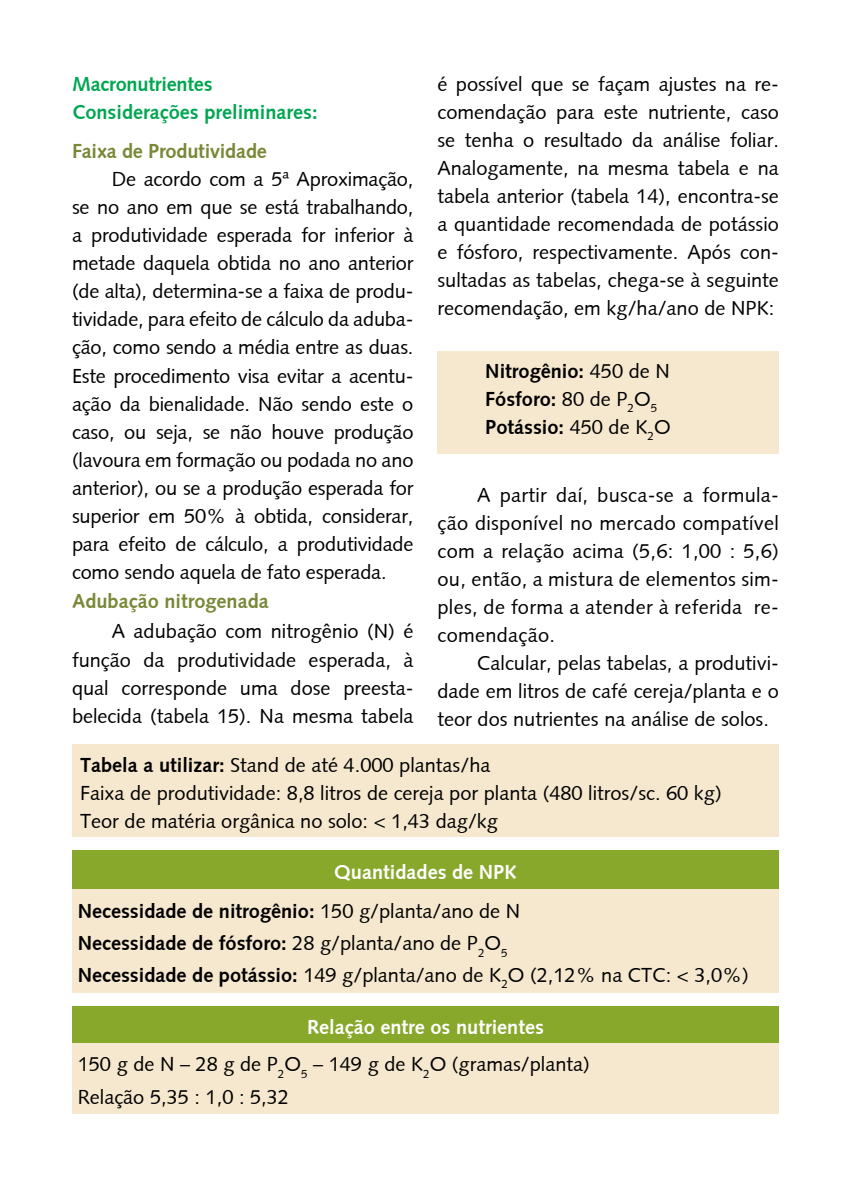
<style>
.page{position:relative;width:851px;height:1191px;background:#fff}
.page>*{position:absolute;margin:0;border:0;box-sizing:border-box;transform-origin:0 0}
.t1{font:20px/28px "Syntax Roman";color:#000;text-align:justify}
.t2{font:700 20px/28px "Syntax";color:#000}
.t3{font:700 20px/28px "Syntax";color:#00a651}
.t4{font:700 20px "Syntax";letter-spacing:-.005em;color:#788837}
.t5{font:700 20px "Syntax";color:#fff}
.s1{font-family:"Syntax Roman";font-weight:400}
.s2{font-family:"Syntax";font-weight:700}
.s3{color:#fff}
</style>
<div class="page">
<div style="left:437px;top:351px;width:341px;height:103px;background:#f6e8ce"></div>
<div style="left:72px;top:744px;width:706px;height:92px;background:#f6e8ce"></div>
<div style="left:72px;top:850px;width:706px;height:38px;background:#88a82b"></div>
<div style="left:72px;top:888px;width:706px;height:104px;background:#f6e8ce"></div>
<div style="left:72px;top:1006px;width:706px;height:36px;background:#88a82b"></div>
<div style="left:72px;top:1042px;width:706px;height:71px;background:#f6e8ce"></div>
<p class="t1" style="left:437px;top:70px;width:343px">é possível que se façam ajustes na re&shy;comendação para este nutriente, caso se tenha o resultado da análise foliar.<br>Analogamente, na mesma tabela e na tabela anterior (tabela 14), encontra-se a quantidade recomendada de potássio e fósforo, respectivamente. Após con&shy;sultadas as tabelas, chega-se à seguinte recomendação, em kg/ha/ano de NPK:</p>
<p class="t3" style="left:72px;top:70px;width:247px">Macronutrientes<br>Considerações preliminares:</p>
<p class="t4" style="left:72px;top:140px;width:196px">Faixa de Produtividade</p>
<p class="t1" style="left:72px;top:166px;width:343px;text-indent:40px">De acordo com a 5ª Aproximação, se no ano em que se está trabalhando, a produtividade esperada for inferior à metade daquela obtida no ano anterior (de alta), determina-se a faixa de produ&shy;tividade, para efeito de cálculo da aduba&shy;ção, como sendo a média entre as duas.<br>Este procedimento visa evitar a acentu&shy;ação da bienalidade. Não sendo este o caso, ou seja, se não houve produção (lavoura em formação ou podada no ano anterior), ou se a produção esperada for superior em 50% à obtida, considerar, para efeito de cálculo, a produtividade como sendo aquela de fato esperada.</p>
<p class="t4" style="left:72px;top:590px;width:198px">Adubação nitrogenada</p>
<p class="t1" style="left:72px;top:616px;width:343px;line-height:28.6px;text-indent:40px">A adubação com nitrogênio (N) é função da produtividade esperada, à qual corresponde uma dose preesta&shy;belecida (tabela 15). Na mesma tabela</p>
<p class="t2" style="left:485px;top:357px;width:187px">Nitrogênio: <span class="s1">450 de N<br></span>Fósforo: <span class="s1">80 de P</span><sub>2</sub><span class="s1">O</span><sub>5<br></sub>Potássio: <span class="s1">450 de K</span><sub>2</sub><span class="s1">O</span></p>
<p class="t1" style="left:437px;top:481px;width:343px;text-indent:40px">A partir daí, busca-se a formula&shy;ção disponível no mercado compatível com a relação acima (5,6: 1,00 : 5,6) ou, então, a mistura de elementos sim&shy;ples, de forma a atender à referida re&shy;comendação.</p>
<p class="t1" style="left:437px;top:649px;width:343px;text-indent:40px">Calcular, pelas tabelas, a produtivi&shy;dade em litros de café cereja/planta e o teor dos nutrientes na análise de solos.</p>
<p class="t1" style="left:80px;top:751px;width:643px;text-align:left"><span class="s2">Tabela a utilizar:</span> Stand de até 4.000 plantas/ha<br>Faixa de produtividade: 8,8 litros de cereja por planta (480 litros/sc. 60 kg)<br>Teor de matéria orgânica no solo: &lt; 1,43 dag/kg</p>
<p class="t2" style="left:78px;top:852px;width:444px;line-height:39.8px;text-align:right"><span class="s3">Quantidades de NPK<br></span>Necessidade de nitrogênio: <span class="s1">150 g/planta/ano de N</span></p>
<p class="t2" style="left:78px;top:929px;width:431px">Necessidade de fósforo: <span class="s1">28 g/planta/ano de P</span><sub>2</sub><span class="s1">O</span><sub>5</sub></p>
<p class="t1" style="left:78px;top:960px;width:672px"><span class="s2">Necessidade de potássio:</span> 149 g/planta/ano de K<sub>2</sub>O (2,12% na CTC: &lt; 3,0%)</p>
<p class="t5" style="left:307px;top:1015px;width:238px">Relação entre os nutrientes</p>
<p class="t1" style="left:78px;top:1048px;width:513px;line-height:32.4px">150 g de N – 28 g de P<sub>2</sub>O<sub>5</sub> – 149 g de K<sub>2</sub>O (gramas/planta)<br>Relação 5,35 : 1,0 : 5,32</p>
</div>
